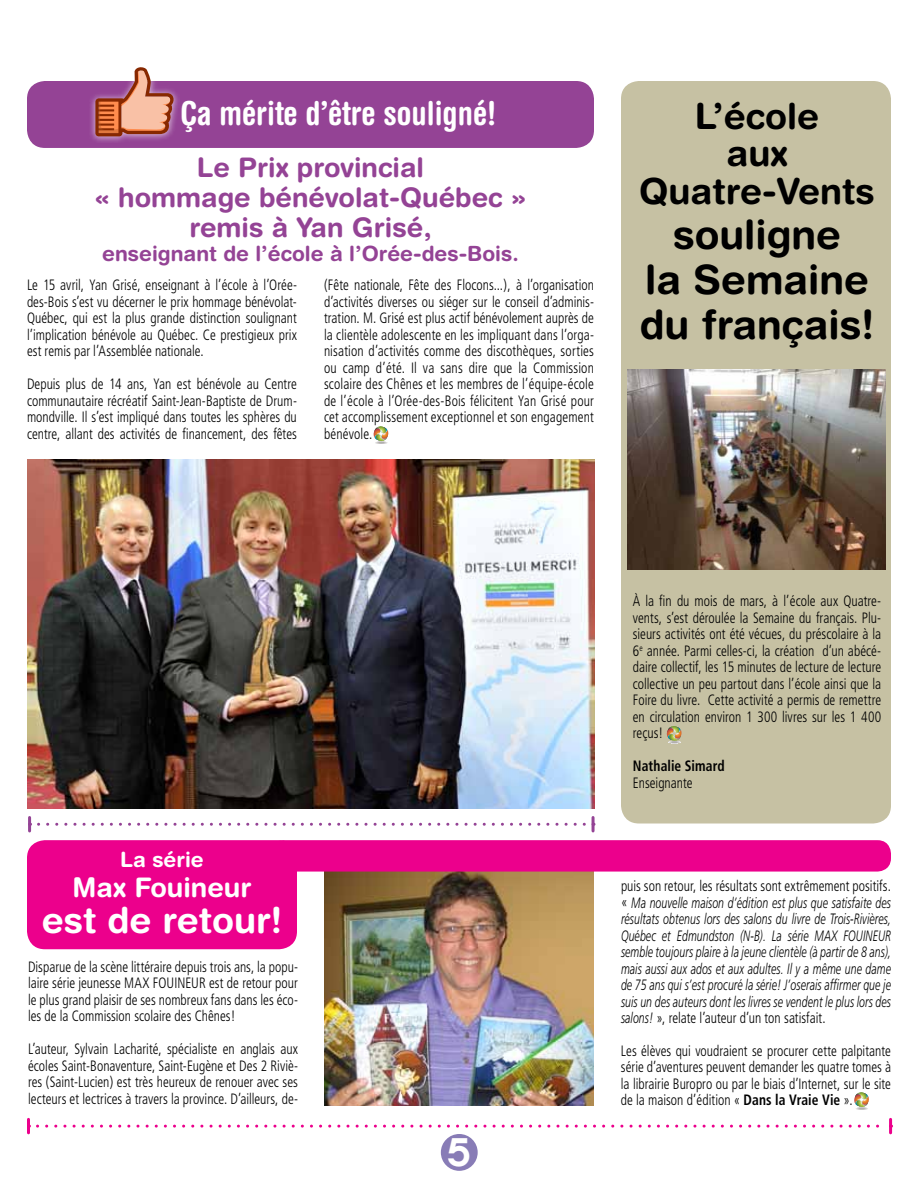
<style>
.page{position:relative;width:918px;height:1188px;background:#fff}
.page>*{position:absolute;margin:0;border:0;box-sizing:border-box;transform-origin:0 0}
.t1{font:700 40.5px/45px "Helvetica Rounded";color:#000;text-align:center}
.t2{font:40.5px "Chalet New York Nineteen Seventy";color:#fff}
.t3{font:700 36px/37.5px "Helvetica Rounded";color:#000;text-align:center}
.t4{font:700 36px "Helvetica Rounded";color:#fff}
.t5{font:700 condensed 33px "Helvetica Rounded";color:#fff}
.t6{font:700 27px/30px "Helvetica Rounded";color:#944395;text-align:center}
.t7{font:700 27px "Helvetica Rounded";color:#fff}
.t8{font:700 21px "Helvetica Rounded";color:#944395}
.t9{font:700 21px "Helvetica Rounded";color:#fff}
.t10{font:300 condensed 15px/16.5px "Frutiger";color:#000;text-align:justify;scale:.9 1}
.t11{font:italic 300 15px/16.5px "Frutiger";letter-spacing:.01em;color:#000;text-align:justify;scale:.7 1}
.t12{font:700 condensed 15px "Frutiger";letter-spacing:.01em;color:#000;scale:.9 1}
.s1{font-style:normal;font-stretch:condensed}
.s2{font-weight:700}
</style>
<div class="page">
<img style="left:324px;top:872px;width:270px;height:233px">
<div style="left:27px;top:840px;width:270px;height:109px;background:#ec008c;border-radius:18px"></div>
<div style="left:270px;top:840px;width:621px;height:32px;background:#ec008c;border-radius:14px"></div>
<div style="left:621px;top:81px;width:270px;height:743px;background:#c6c1a3;border-radius:18px"></div>
<div style="left:441px;top:1134px;width:37px;height:37px;background:#887cb6;border-radius:50%"></div>
<img style="left:627px;top:369px;width:258px;height:200px">
<img style="left:27px;top:460px;width:568px;height:349px">
<svg style="left:28px;top:818px;width:3px;height:13px"></svg>
<svg style="left:39px;top:818px;width:556px;height:13px"></svg>
<div style="left:27px;top:81px;width:567px;height:67px;background:#944395;border-radius:18px"></div>
<img style="left:91px;top:93px;width:87px;height:49px">
<svg style="left:95px;top:67px;width:80px;height:69px"></svg>
<svg style="left:37px;top:1125px;width:842px;height:3px"></svg>
<hr style="left:27px;top:1119px;width:3px;height:14px;background:#ec008c">
<hr style="left:889px;top:1119px;width:3px;height:14px;background:#ec008c">
<svg style="left:373px;top:426px;width:16px;height:18px"></svg>
<svg style="left:666px;top:726px;width:16px;height:17px"></svg>
<svg style="left:854px;top:1092px;width:15px;height:18px"></svg>
<h3 class="t5" style="left:180px;top:94px;width:318px">Ça mérite d’être souligné!</h3>
<h3 class="t6" style="left:94px;top:152px;width:434px">Le Prix provincial<br>« hommage bénévolat-Québec » remis à Yan Grisé,</h3>
<h3 class="t8" style="left:102px;top:241px;width:418px">enseignant de l’école à l’Orée-des-Bois.</h3>
<p class="t10" style="left:324px;top:277px;width:301px">(Fête nationale, Fête des Flocons...), à l’organisation d’activités diverses ou siéger sur le conseil d’adminis&shy;tration. M. Grisé est plus actif bénévolement auprès de la clientèle adolescente en les impliquant dans l’orga&shy;nisation d’activités comme des discothèques, sorties ou camp d’été. Il va sans dire que la Commission scolaire des Chênes et les membres de l’équipe-école de l’école à l’Orée-des-Bois félicitent Yan Grisé pour cet accomplissement exceptionnel et son engagement bénévole.</p>
<p class="t10" style="left:27px;top:277px;width:302px">Le 15 avril, Yan Grisé, enseignant à l’école à l’Orée&shy;des-Bois s’est vu décerner le prix hommage bénévolat-Québec, qui est la plus grande distinction soulignant l’implication bénévole au Québec. Ce prestigieux prix est remis par l’Assemblée nationale.</p>
<p class="t10" style="left:27px;top:376px;width:302px">Depuis plus de 14 ans, Yan est bénévole au Centre communautaire récréatif Saint-Jean-Baptiste de Drum&shy;mondville. Il s’est impliqué dans toutes les sphères du centre, allant des activités de financement, des fêtes</p>
<h2 class="t3" style="left:639px;top:96px;width:237px">L’école<br>aux<br>Quatre-Vents</h2>
<h1 class="t1" style="left:640px;top:211px;width:236px">souligne<br>la Semaine du français!</h1>
<h3 class="t9" style="left:120px;top:847px;width:85px">La série</h3>
<h3 class="t7" style="left:73px;top:871px;width:180px">Max Fouineur</h3>
<h2 class="t4" style="left:42px;top:898px;width:242px">est de retour!</h2>
<p class="t10" style="left:28px;top:959px;width:301px">Disparue de la scène littéraire depuis trois ans, la popu&shy;laire série jeunesse MAX FOUINEUR est de retour pour le plus grand plaisir de ses nombreux fans dans les éco&shy;les de la Commission scolaire des Chênes!</p>
<p class="t10" style="left:28px;top:1041px;width:301px">L’auteur, Sylvain Lacharité, spécialiste en anglais aux écoles Saint-Bonaventure, Saint-Eugène et Des 2 Riviè&shy;res (Saint-Lucien) est très heureux de renouer avec ses lecteurs et lectrices à travers la province. D’ailleurs, de-</p>
<h1 class="t2" style="left:447px;top:1128px;width:25px">5</h1>
<p class="t10" style="left:633px;top:593px;width:278px">À la fin du mois de mars, à l’école aux Quatre&shy;vents, s’est déroulée la Semaine du français. Plu&shy;sieurs activités ont été vécues, du préscolaire à la 6<sup>e</sup> année. Parmi celles-ci, la création d’un abécé&shy;daire collectif, les 15 minutes de lecture de lecture collective un peu partout dans l’école ainsi que la Foire du livre. Cette activité a permis de remettre en circulation environ 1 300 livres sur les 1 400 reçus!</p>
<p class="t12" style="left:633px;top:757px;width:104px">Nathalie Simard</p>
<p class="t10" style="left:633px;top:775px;width:68px">Enseignante</p>
<p class="t11" style="left:621px;top:877px;width:387px"><span class="s1">puis son retour, les résultats sont extrêmement positifs. «</span> Ma nouvelle maison d’édition est plus que satisfaite des résultats obtenus lors des salons du livre de Trois-Rivières, Québec et Edmundston (N-B). La série MAX FOUINEUR semble toujours plaire à la jeune clientèle (à partir de 8 ans), mais aussi aux ados et aux adultes. Il y a même une dame de 75 ans qui s’est procuré la série! J’oserais affirmer que je suis un des auteurs dont les livres se vendent le plus lors des salons! <span class="s1">», relate l’auteur d’un ton satisfait.</span></p>
<p class="t10" style="left:621px;top:1043px;width:302px">Les élèves qui voudraient se procurer cette palpitante série d’aventures peuvent demander les quatre tomes à la librairie Buropro ou par le biais d’Internet, sur le site de la maison d’édition « <span class="s2">Dans la Vraie Vie</span> ».</p>
</div>
